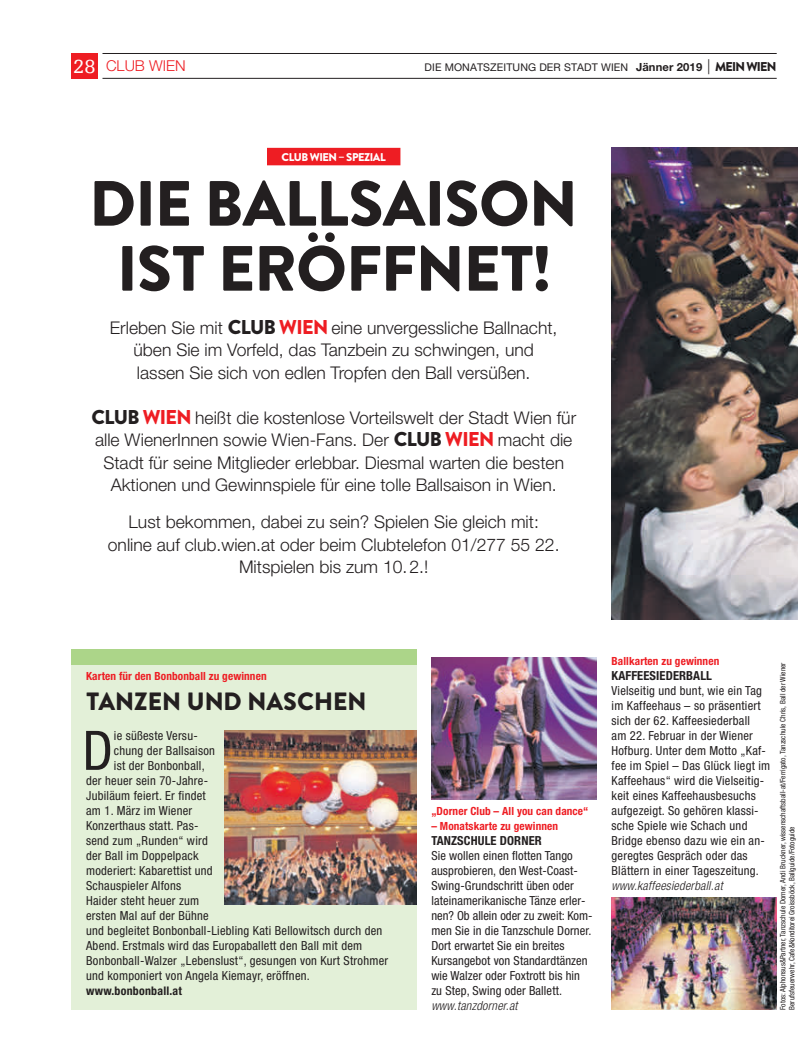
<style>
.page{position:relative;width:798px;height:1063px;background:#fff}
.page>*{position:absolute;margin:0;border:0;box-sizing:border-box;transform-origin:0 0}
.t1{font:900 63.75px/65px "Brandon Text";letter-spacing:-.01em;color:#231f20;text-align:center}
.t2{font:condensed 54.5px "Helvetica Neue LT Pro";color:#231f20}
.t3{font:900 25px "Brandon Text";color:#231f20}
.t4{font:300 17.5px/22.5px "Helvetica Neue LT Pro";color:#231f20;text-align:center}
.t5{font:300 15px "Helvetica Neue LT Pro";color:#ee1d23}
.t6{font:condensed 12.5px/15px "Helvetica Neue LT Pro";letter-spacing:.02em;color:#231f20}
.t7{font:italic 300 condensed 12.5px "Helvetica Neue LT Pro";letter-spacing:.02em;color:#231f20}
.t8{font:700 condensed 12.5px "Helvetica Neue LT Pro";letter-spacing:.01em;color:#231f20}
.t9{font:700 condensed 11.88px "Helvetica Neue LT Pro";letter-spacing:.02em;color:#231f20}
.t10{font:700 condensed 11.25px "Helvetica Neue LT Pro";letter-spacing:.01em;color:#ee1d23}
.t11{font:900 11.25px "Brandon Text";letter-spacing:-.04em;color:#fff}
.t12{font:10.62px "Helvetica Neue LT Pro";letter-spacing:.01em;color:#231f20}
.t13{font:condensed 7.5px/9px "Helvetica Neue LT Pro";color:#231f20}
.s1{font-family:"Egyptienne FLT Std";font-weight:400;font-size:20px;color:#fff}
.s2{font-weight:700;font-size:11.25px}
.s3{font-weight:300;font-size:15px}
.s4{font-family:"Brandon Text";font-weight:900;font-size:12.75px}
.s5{font-family:"Brandon Text";font-weight:900;font-size:20px}
.s6{font-family:"Brandon Text";font-weight:900;font-size:20px;color:#ee1d23}
</style>
<div class="page">
<div style="left:71px;top:53px;width:27px;height:26px;background:#ee1d23"></div>
<hr style="left:102px;top:53px;width:674px;height:1px;background:#231f20">
<hr style="left:102px;top:78px;width:674px;height:1px;background:#231f20">
<div style="left:71px;top:650px;width:345px;height:360px;background:#e3f0d8"></div>
<div style="left:71px;top:650px;width:345px;height:15px;background:#acd589"></div>
<img style="left:611px;top:148px;width:186px;height:472px">
<div style="left:267px;top:148px;width:133px;height:17px;background:#ee1d23"></div>
<img style="left:225px;top:731px;width:191px;height:174px">
<img style="left:611px;top:897px;width:165px;height:113px">
<img style="left:431px;top:658px;width:165px;height:142px">
<p class="t5" style="left:73px;top:61px;width:114px"><span class="s1">28</span> CLUB WIEN</p>
<p class="t12" style="left:424px;top:64px;width:353px">DIE MONATSZEITUNG DER STADT WIEN <span class="s2">Jänner 2019</span> <span class="s3">|</span> <span class="s4">MEIN WIEN</span></p>
<p class="t11" style="left:281px;top:153px;width:106px">CLUB WIEN – SPEZIAL</p>
<h1 class="t1" style="left:89px;top:178px;width:489px">DIE BALLSAISON<br>IST ERÖFFNET!</h1>
<h3 class="t4" style="left:110px;top:318px;width:449px">Erleben Sie mit <span class="s5">CLUB</span> <span class="s6">WIEN</span> eine unvergessliche Ballnacht, üben Sie im Vorfeld, das Tanzbein zu schwingen, und lassen Sie sich von edlen Tropfen den Ball versüßen.</h3>
<p class="t4" style="left:91px;top:408px;width:486px"><span class="s5">CLUB</span> <span class="s6">WIEN</span> heißt die kostenlose Vorteilswelt der Stadt Wien für alle WienerInnen sowie Wien-Fans. Der <span class="s5">CLUB</span> <span class="s6">WIEN</span> macht die Stadt für seine Mitglieder erlebbar. Diesmal warten die besten Aktionen und Gewinnspiele für eine tolle Ballsaison in Wien.</p>
<h3 class="t4" style="left:108px;top:512px;width:453px">Lust bekommen, dabei zu sein? Spielen Sie gleich mit: online auf club.wien.at oder beim Clubtelefon 01/277 55 22.<br>Mitspielen bis zum 10. 2.!</h3>
<p class="t10" style="left:86px;top:672px;width:182px">Karten für den Bonbonball zu gewinnen</p>
<h3 class="t3" style="left:86px;top:692px;width:281px">TANZEN UND NASCHEN</h3>
<h2 class="t2" style="left:82px;top:731px;width:32px">D</h2>
<p class="t6" style="left:114px;top:729px;width:85px">ie süßeste Versu-</p>
<p class="t6" style="left:114px;top:744px;width:103px">chung der Ballsaison</p>
<p class="t6" style="left:114px;top:759px;width:92px">ist der Bonbonball,</p>
<p class="t6" style="left:86px;top:774px;width:123px">der heuer sein 70-Jahre-</p>
<p class="t6" style="left:86px;top:789px;width:121px">Jubiläum feiert. Er findet</p>
<p class="t6" style="left:86px;top:804px;width:108px">am 1. März im Wiener</p>
<p class="t6" style="left:86px;top:819px;width:114px">Konzerthaus statt. Pas-</p>
<p class="t6" style="left:86px;top:834px;width:123px">send zum „Runden“ wird</p>
<p class="t6" style="left:86px;top:849px;width:114px">der Ball im Doppelpack</p>
<p class="t6" style="left:86px;top:864px;width:128px">moderiert: Kabarettist und</p>
<p class="t6" style="left:86px;top:879px;width:96px">Schauspieler Alfons</p>
<p class="t6" style="left:86px;top:894px;width:115px">Haider steht heuer zum</p>
<p class="t6" style="left:86px;top:909px;width:124px">ersten Mal auf der Bühne</p>
<p class="t6" style="left:86px;top:924px;width:297px">und begleitet Bonbonball-Liebling Kati Bellowitsch durch den</p>
<p class="t6" style="left:86px;top:939px;width:277px">Abend. Erstmals wird das Europaballett den Ball mit dem</p>
<p class="t6" style="left:86px;top:954px;width:303px">Bonbonball-Walzer „Lebenslust“, gesungen von Kurt Strohmer</p>
<p class="t6" style="left:86px;top:969px;width:225px">und komponiert von Angela Kiemayr, eröffnen.</p>
<p class="t9" style="left:86px;top:986px;width:97px">www.bonbonball.at</p>
<p class="t10" style="left:431px;top:807px;width:159px">„Dorner Club – All you can dance“</p>
<p class="t10" style="left:431px;top:822px;width:128px">– Monatskarte zu gewinnen</p>
<p class="t8" style="left:431px;top:836px;width:112px">TANZSCHULE DORNER</p>
<p class="t6" style="left:431px;top:849px;width:162px">Sie wollen einen flotten Tango ausprobieren, den West-Coast-<br>Swing-Grundschritt üben oder lateinamerikanische Tänze erler&shy;nen? Ob allein oder zu zweit: Kom&shy;men Sie in die Tanzschule Dorner.<br>Dort erwartet Sie ein breites<br>Kursangebot von Standardtänzen wie Walzer oder Foxtrott bis hin zu Step, Swing oder Ballett.</p>
<p class="t7" style="left:431px;top:1001px;width:88px">www.tanzdorner.at</p>
<p class="t10" style="left:611px;top:657px;width:109px">Ballkarten zu gewinnen</p>
<p class="t8" style="left:611px;top:671px;width:102px">KAFFEESIEDERBALL</p>
<p class="t6" style="left:611px;top:684px;width:160px">Vielseitig und bunt, wie ein Tag im Kaffeehaus – so präsentiert sich der 62. Kaffeesiederball<br>am 22. Februar in der Wiener<br>Hofburg. Unter dem Motto „Kaf&shy;fee im Spiel – Das Glück liegt im<br>Kaffeehaus“ wird die Vielseitig&shy;keit eines Kaffeehausbesuchs aufgezeigt. So gehören klassi&shy;sche Spiele wie Schach und<br>Bridge ebenso dazu wie ein an&shy;geregtes Gespräch oder das<br>Blättern in einer Tageszeitung.</p>
<p class="t7" style="left:611px;top:881px;width:113px">www.kaffeesiederball.at</p>
<p class="t13" style="left:778px;top:1010px;width:349px;rotate:-90deg">Fotos: Alphonsus&amp;Partner, Tanzschule Dorner, Andi Bruckner, wissenschaftsball-at/Ferrigato, Tanzschule Chris, Ball der Wiener<br>Berufsfeuerwehr, Cafe&amp;Konditorei Groissböck, Ballguide/Fotoguide</p>
</div>
